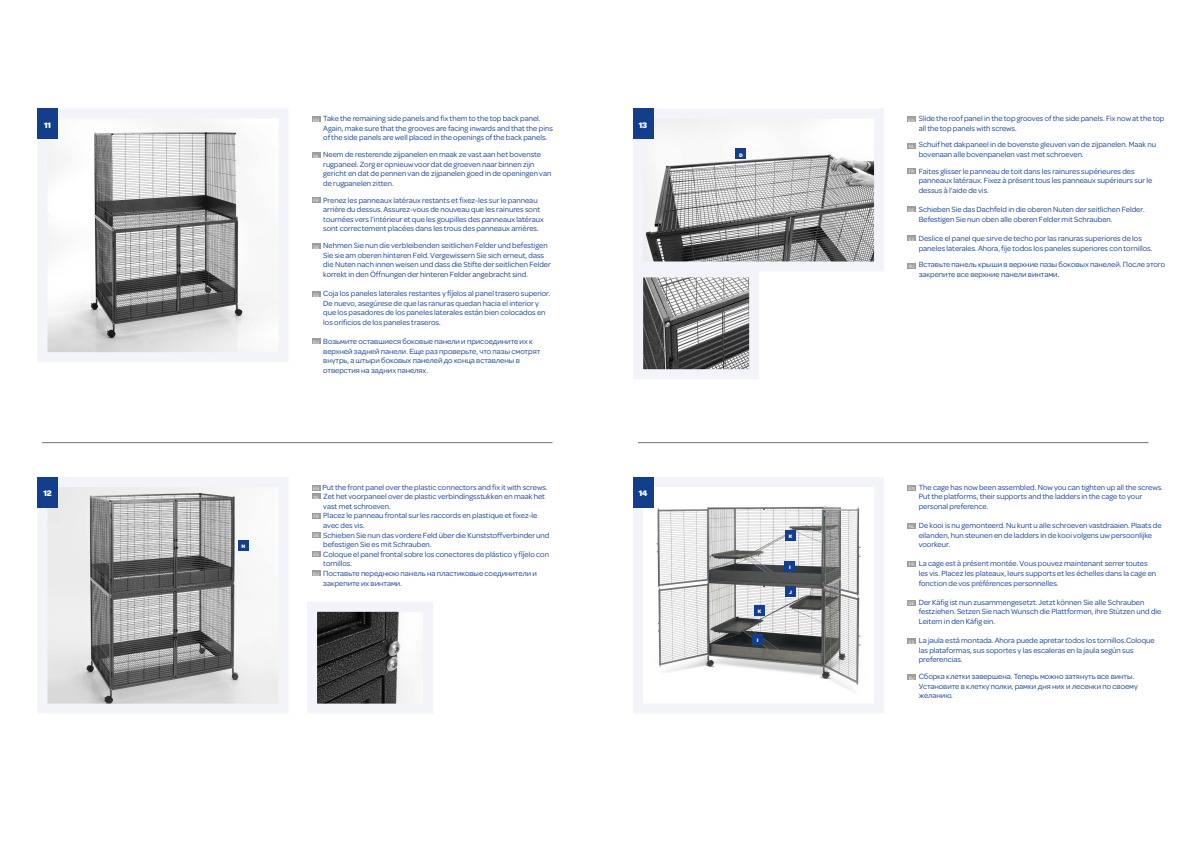
<style>
.page{position:relative;width:1191px;height:842px;background:#fff}
.page>*{position:absolute;margin:0;border:0;box-sizing:border-box;transform-origin:0 0}
.t1{font:700 8.6px "Omnes";letter-spacing:-.025em;color:#fff}
.t2{font:8px/9.6px "Omnes";color:#123e8c}
.t3{font:8px/9.6px "Omnes Cyrillic";color:#123e8c}
.t4{font:700 5.4px "Omnes";color:#fff}
.s1{font-size:5px;color:#fff}
.s2{font-family:"Omnes";font-size:5px;color:#fff}
</style>
<div class="page">
<img style="left:49px;top:119px;width:226px;height:232px">
<div style="left:38px;top:108px;width:250px;height:254px;border:10px solid #f3f4fa"></div>
<div style="left:312px;top:116px;width:8px;height:6px;background:#9d9d9c"></div>
<div style="left:312px;top:152px;width:8px;height:6px;background:#9d9d9c"></div>
<div style="left:312px;top:197px;width:8px;height:6px;background:#9d9d9c"></div>
<div style="left:312px;top:244px;width:8px;height:5px;background:#9d9d9c"></div>
<div style="left:312px;top:292px;width:8px;height:5px;background:#9d9d9c"></div>
<div style="left:312px;top:339px;width:8px;height:5px;background:#9d9d9c"></div>
<img style="left:49px;top:488px;width:228px;height:215px">
<div style="left:38px;top:477px;width:250px;height:237px;border:10px solid #f3f4fa"></div>
<div style="left:312px;top:485px;width:8px;height:5px;background:#9d9d9c"></div>
<div style="left:312px;top:493px;width:8px;height:6px;background:#9d9d9c"></div>
<div style="left:312px;top:513px;width:8px;height:5px;background:#9d9d9c"></div>
<div style="left:312px;top:532px;width:8px;height:5px;background:#9d9d9c"></div>
<div style="left:312px;top:551px;width:8px;height:6px;background:#9d9d9c"></div>
<div style="left:312px;top:570px;width:8px;height:6px;background:#9d9d9c"></div>
<img style="left:644px;top:120px;width:229px;height:140px">
<div style="left:633px;top:109px;width:251px;height:162px;border:10px solid #f3f4fa"></div>
<div style="left:907px;top:116px;width:9px;height:6px;background:#9d9d9c"></div>
<div style="left:907px;top:143px;width:9px;height:5px;background:#9d9d9c"></div>
<div style="left:907px;top:168px;width:9px;height:6px;background:#9d9d9c"></div>
<div style="left:907px;top:207px;width:9px;height:5px;background:#9d9d9c"></div>
<div style="left:907px;top:235px;width:9px;height:6px;background:#9d9d9c"></div>
<div style="left:907px;top:263px;width:9px;height:5px;background:#9d9d9c"></div>
<img style="left:644px;top:488px;width:217px;height:203px">
<div style="left:633px;top:477px;width:251px;height:237px;border:10px solid #f3f4fa"></div>
<div style="left:907px;top:485px;width:9px;height:5px;background:#9d9d9c"></div>
<div style="left:907px;top:523px;width:9px;height:6px;background:#9d9d9c"></div>
<div style="left:907px;top:561px;width:9px;height:5px;background:#9d9d9c"></div>
<div style="left:907px;top:600px;width:9px;height:6px;background:#9d9d9c"></div>
<div style="left:907px;top:638px;width:9px;height:6px;background:#9d9d9c"></div>
<div style="left:907px;top:674px;width:9px;height:6px;background:#9d9d9c"></div>
<img style="left:318px;top:613px;width:93px;height:90px">
<div style="left:307px;top:602px;width:126px;height:112px;border:10px solid #f3f4fa"></div>
<img style="left:644px;top:278px;width:104px;height:90px">
<div style="left:633px;top:267px;width:126px;height:112px;border:10px solid #f3f4fa"></div>
<hr style="left:42px;top:442px;width:510px;height:1px;background:#706f6f">
<hr style="left:638px;top:442px;width:510px;height:1px;background:#706f6f">
<div style="left:38px;top:108px;width:20px;height:31px;background:#123e8c"></div>
<div style="left:38px;top:477px;width:20px;height:30px;background:#123e8c"></div>
<div style="left:633px;top:109px;width:20px;height:30px;background:#123e8c"></div>
<div style="left:633px;top:477px;width:20px;height:30px;background:#123e8c"></div>
<div style="left:736px;top:149px;width:10px;height:10px;background:#123e8c"></div>
<div style="left:785px;top:530px;width:10px;height:10px;background:#123e8c"></div>
<div style="left:784px;top:561px;width:11px;height:10px;background:#123e8c"></div>
<div style="left:785px;top:586px;width:10px;height:10px;background:#123e8c"></div>
<div style="left:754px;top:605px;width:10px;height:10px;background:#123e8c"></div>
<div style="left:752px;top:634px;width:11px;height:10px;background:#123e8c"></div>
<div style="left:238px;top:540px;width:10px;height:10px;background:#123e8c"></div>
<p class="t1" style="left:44px;top:119px;width:8px">11</p>
<p class="t1" style="left:43px;top:487px;width:10px">12</p>
<p class="t4" style="left:241px;top:542px;width:5px">N</p>
<p class="t2" style="left:323px;top:113px;width:231px;text-indent:-10px"><span class="s1">EN</span> Take the remaining side panels and fix them to the top back panel.<br>Again, make sure that the grooves are facing inwards and that the pins of the side panels are well placed in the openings of the back panels.</p>
<p class="t2" style="left:323px;top:149px;width:230px;text-indent:-10px"><span class="s1">NL</span> Neem de resterende zijpanelen en maak ze vast aan het bovenste rugpaneel. Zorg er opnieuw voor dat de groeven naar binnen zijn gericht en dat de pennen van de zijpanelen goed in de openingen van de rugpanelen zitten.</p>
<p class="t2" style="left:323px;top:195px;width:222px;text-indent:-10px"><span class="s1">FR</span> Prenez les panneaux latéraux restants et fixez-les sur le panneau arrière du dessus. Assurez-vous de nouveau que les rainures sont tournées vers l’intérieur et que les goupilles des panneaux latéraux sont correctement placées dans les trous des panneaux arrières.</p>
<p class="t2" style="left:323px;top:240px;width:229px;text-indent:-10px"><span class="s1">DE</span> Nehmen Sie nun die verbleibenden seitlichen Felder und befestigen Sie sie am oberen hinteren Feld. Vergewissern Sie sich erneut, dass die Nuten nach innen weisen und dass die Stifte der seitlichen Felder korrekt in den Öffnungen der hinteren Felder angebracht sind.</p>
<p class="t2" style="left:323px;top:288px;width:229px;text-indent:-10px"><span class="s1">ES</span> Coja los paneles laterales restantes y fíjelos al panel trasero superior.<br>De nuevo, asegúrese de que las ranuras quedan hacia el interior y que los pasadores de los paneles laterales están bien colocados en los orificios de los paneles traseros.</p>
<p class="t3" style="left:323px;top:337px;width:219px;text-indent:-10px"><span class="s2">RU</span> Возьмите оставшиеся боковые панели и присоедините их к верхней задней панели. Еще раз проверьте, что пазы смотрят внутрь, а штыри боковых панелей до конца вставлены в отверстия на задних панелях.</p>
<p class="t2" style="left:313px;top:482px;width:236px"><span class="s1">EN</span> Put the front panel over the plastic connectors and fix it with screws.</p>
<p class="t2" style="left:313px;top:491px;width:233px"><span class="s1">NL</span> Zet het voorpaneel over de plastic verbindingsstukken en maak het</p>
<p class="t2" style="left:323px;top:501px;width:69px">vast met schroeven.</p>
<p class="t2" style="left:313px;top:510px;width:225px"><span class="s1">FR</span> Placez le panneau frontal sur les raccords en plastique et fixez-le</p>
<p class="t2" style="left:323px;top:520px;width:43px">avec des vis.</p>
<p class="t2" style="left:313px;top:530px;width:238px"><span class="s1">DE</span> Schieben Sie nun das vordere Feld über die Kunststoffverbinder und</p>
<p class="t2" style="left:323px;top:539px;width:110px">befestigen Sie es mit Schrauben.</p>
<p class="t2" style="left:313px;top:549px;width:237px"><span class="s1">ES</span> Coloque el panel frontal sobre los conectores de plástico y fíjelo con</p>
<p class="t2" style="left:323px;top:558px;width:30px">tornillos.</p>
<p class="t3" style="left:323px;top:568px;width:215px;text-indent:-10px"><span class="s2">RU</span> Поставьте переднюю панель на пластиковые соединители и закрепите их винтами.</p>
<p class="t1" style="left:639px;top:119px;width:10px">13</p>
<p class="t1" style="left:639px;top:487px;width:10px">14</p>
<p class="t4" style="left:739px;top:151px;width:5px">D</p>
<p class="t4" style="left:757px;top:607px;width:5px">K</p>
<p class="t4" style="left:757px;top:636px;width:3px">I</p>
<p class="t4" style="left:789px;top:532px;width:5px">K</p>
<p class="t4" style="left:789px;top:563px;width:3px">I</p>
<p class="t4" style="left:789px;top:588px;width:4px">J</p>
<p class="t2" style="left:918px;top:113px;width:247px;text-indent:-10px"><span class="s1">EN</span> Slide the roof panel in the top grooves of the side panels. Fix now at the top all the top panels with screws.</p>
<p class="t2" style="left:918px;top:139px;width:239px;text-indent:-10px"><span class="s1">NL</span> Schuif het dakpaneel in de bovenste gleuven van de zijpanelen. Maak nu bovenaan alle bovenpanelen vast met schroeven.</p>
<p class="t2" style="left:918px;top:166px;width:235px;text-indent:-10px"><span class="s1">FR</span> Faites glisser le panneau de toit dans les rainures supérieures des panneaux latéraux. Fixez à présent tous les panneaux supérieurs sur le dessus à l’aide de vis.</p>
<p class="t2" style="left:918px;top:204px;width:227px;text-indent:-10px"><span class="s1">DE</span> Schieben Sie das Dachfeld in die oberen Nuten der seitlichen Felder.<br>Befestigen Sie nun oben alle oberen Felder mit Schrauben.</p>
<p class="t2" style="left:918px;top:233px;width:235px;text-indent:-10px"><span class="s1">ES</span> Deslice el panel que sirve de techo por las ranuras superiores de los paneles laterales. Ahora, fije todos los paneles superiores con tornillos.</p>
<p class="t3" style="left:918px;top:260px;width:248px;text-indent:-10px"><span class="s2">RU</span> Вставьте панель крыши в верхние пазы боковых панелей. После этого закрепите все верхние панели винтами.</p>
<p class="t2" style="left:918px;top:482px;width:246px;text-indent:-10px"><span class="s1">EN</span> The cage has now been assembled. Now you can tighten up all the screws.<br>Put the platforms, their supports and the ladders in the cage to your personal preference.</p>
<p class="t2" style="left:918px;top:520px;width:244px;text-indent:-10px"><span class="s1">NL</span> De kooi is nu gemonteerd. Nu kunt u alle schroeven vastdraaien. Plaats de eilanden, hun steunen en de ladders in de kooi volgens uw persoonlijke voorkeur.</p>
<p class="t2" style="left:918px;top:558px;width:239px;text-indent:-10px"><span class="s1">FR</span> La cage est à présent montée. Vous pouvez maintenant serrer toutes les vis. Placez les plateaux, leurs supports et les échelles dans la cage en fonction de vos préférences personnelles.</p>
<p class="t2" style="left:918px;top:597px;width:244px;text-indent:-10px"><span class="s1">DE</span> Der Käfig ist nun zusammengesetzt. Jetzt können Sie alle Schrauben festziehen. Setzen Sie nach Wunsch die Plattformen, ihre Stützen und die<br>Leitern in den Käfig ein.</p>
<p class="t2" style="left:918px;top:635px;width:237px;text-indent:-10px"><span class="s1">ES</span> La jaula está montada. Ahora puede apretar todos los tornillos.Coloque las plataformas, sus soportes y las escaleras en la jaula según sus preferencias.</p>
<p class="t3" style="left:918px;top:672px;width:221px;text-indent:-10px"><span class="s2">RU</span> Сборка клетки завершена. Теперь можно затянуть все винты.<br>Установите в клетку полки, рамки дня них и лесенки по своему желанию.</p>
</div>
